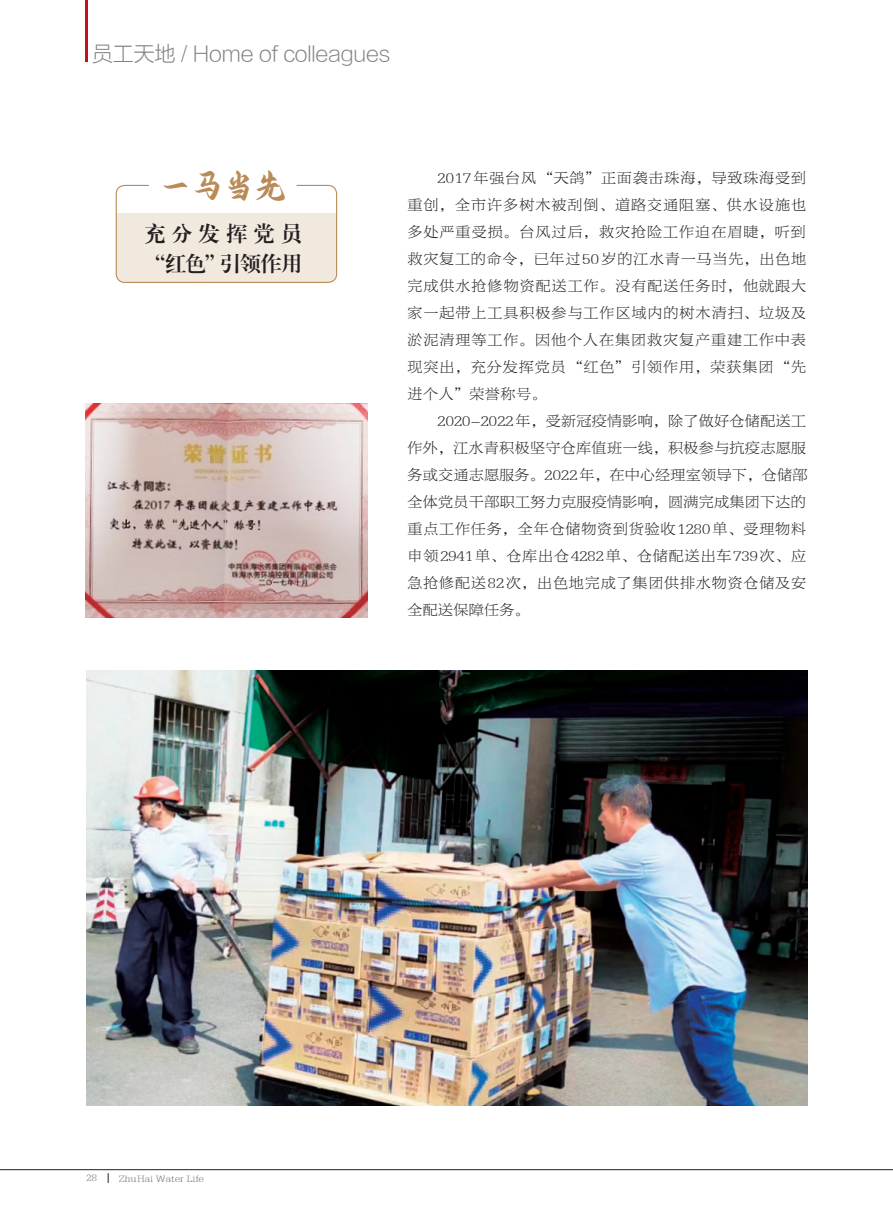
<style>
.page{position:relative;width:893px;height:1212px;background:#fff}
.page>*{position:absolute;margin:0;border:0;box-sizing:border-box;transform-origin:0 0}
.t1{font:31.65px "zihunshuiyunxingkai";color:#ba8b58}
.t2{font:21px "FZLTXHK GBK1 0";letter-spacing:-.005em;color:#808285}
.t3{font:21px/30px "FZXBSK GBK1 0";letter-spacing:.295em;color:#231f20}
.t4{font:15px/27px "FZBYSK GBK1 0";letter-spacing:.065em;color:#231f20;text-align:justify}
.t5{font:9.75px "FZBYSK GBK1 0";color:#6c6d70}
</style>
<div class="page">
<img style="left:86px;top:670px;width:722px;height:436px">
<img style="left:85px;top:404px;width:283px;height:213px">
<div style="left:116px;top:213px;width:221px;height:69px;background:#f1e8de"></div>
<div style="left:116px;top:185px;width:221px;height:98px;border:1px solid #ba8b58;border-radius:9px"></div>
<hr style="left:85px;top:0;width:2px;height:62px;background:#c4121a">
<hr style="left:0;top:1169px;width:893px;height:1px;background:#231f20">
<h2 class="t2" style="left:92px;top:42px;width:300px">员工天地 / Home of colleagues</h2>
<h1 class="t1" style="left:160px;top:166px;width:128px">一马当先</h1>
<h2 class="t3" style="left:144px;top:219px;width:159px">充分发挥党员“红色”引领作用</h2>
<p class="t4" style="left:408px;top:165px;width:400px;text-indent:30px">2017年强台风“天鸽”正面袭击珠海，导致珠海受到重创，全市许多树木被刮倒、道路交通阻塞、供水设施也多处严重受损。台风过后，救灾抢险工作迫在眉睫，听到救灾复工的命令，已年过50岁的江水青一马当先，出色地完成供水抢修物资配送工作。没有配送任务时，他就跟大家一起带上工具积极参与工作区域内的树木清扫、垃圾及淤泥清理等工作。因他个人在集团救灾复产重建工作中表现突出，充分发挥党员“红色”引领作用，荣获集团“先进个人”荣誉称号。</p>
<p class="t4" style="left:408px;top:408px;width:401px;text-indent:30px">2020-2022年，受新冠疫情影响，除了做好仓储配送工作外，江水青积极坚守仓库值班一线，积极参与抗疫志愿服务或交通志愿服务。2022年，在中心经理室领导下，仓储部全体党员干部职工努力克服疫情影响，圆满完成集团下达的重点工作任务，全年仓储物资到货验收1280单、受理物料申领2941单、仓库出仓4282单、仓储配送出车739次、应急抢修配送82次，出色地完成了集团供排水物资仓储及安全配送保障任务。</p>
<p class="t5" style="left:87px;top:1173px;width:12px">28</p>
<p class="t5" style="left:119px;top:1173px;width:87px">ZhuHai Water Life</p>
</div>
